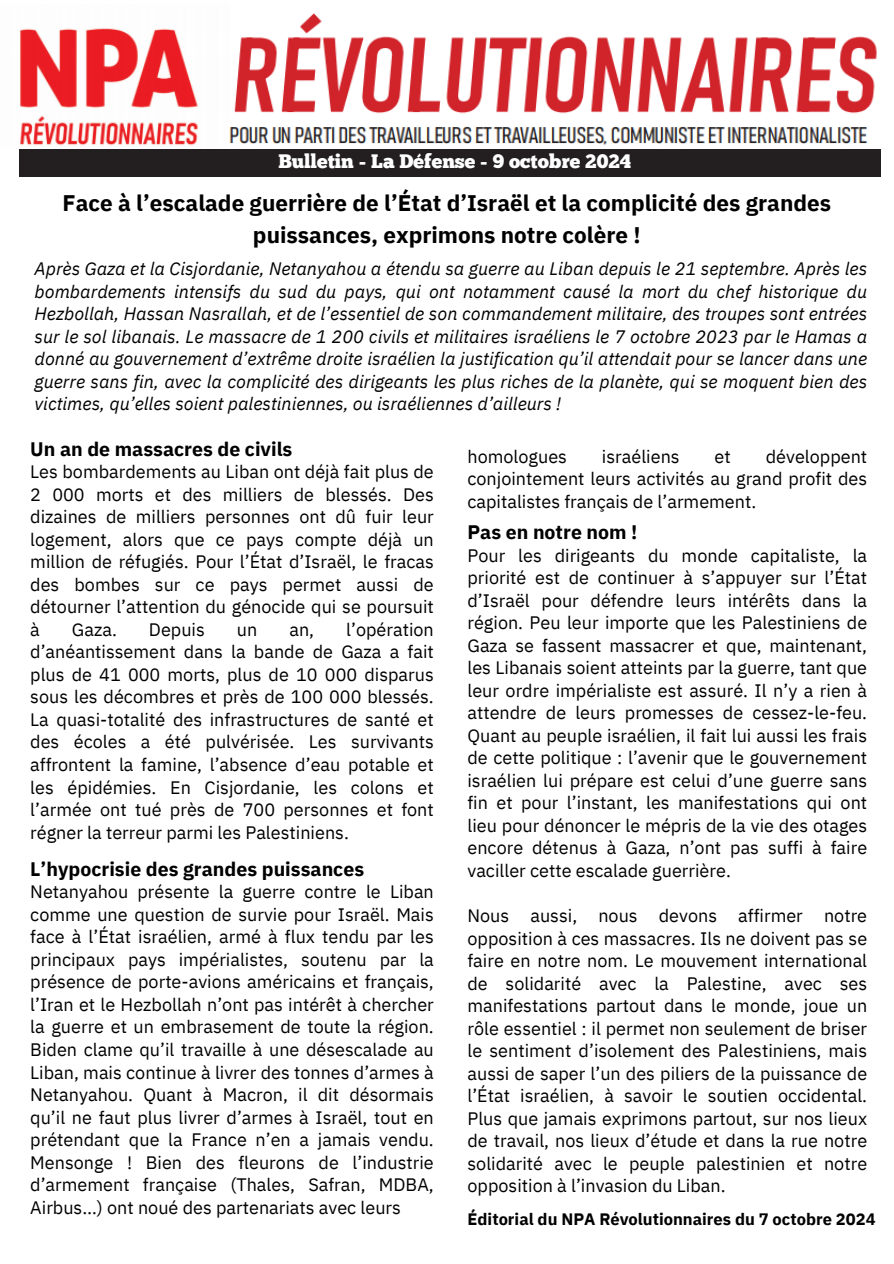
<style>
.page{position:relative;width:894px;height:1264px;background:#fff}
.page>*{position:absolute;margin:0;border:0;box-sizing:border-box;transform-origin:0 0}
.t1{font:700 22.5px/31.5px "IBM Plex Sans";color:#000;text-align:center}
.t2{font:700 19.5px "IBM Plex Sans";color:#000}
.t3{font:19.5px "Chunk Five";color:#fff}
.t4{font:18px/22.5px "IBM Plex Sans";color:#000;text-align:justify}
.t5{font:italic 18px/22.5px "IBM Plex Sans";color:#000;text-align:justify}
.t6{font:700 16.5px "IBM Plex Sans";color:#000}
</style>
<div class="page">
<img style="left:20px;top:13px;width:857px;height:133px">
<div style="left:19px;top:149px;width:861px;height:27px;background:#231f20"></div>
<p class="t3" style="left:278px;top:153px;width:354px">Bulletin - La Défense - 9 octobre 2024</p>
<h2 class="t1" style="left:63px;top:187px;width:769px">Face à l’escalade guerrière de l’État d’Israël et la complicité des grandes puissances, exprimons notre colère !</h2>
<h2 class="t5" style="left:35px;top:257px;width:833px">Après Gaza et la Cisjordanie, Netanyahou a étendu sa guerre au Liban depuis le 21 septembre. Après les bombardements intensifs du sud du pays, qui ont notamment causé la mort du chef historique du Hezbollah, Hassan Nasrallah, et de l’essentiel de son commandement militaire, des troupes sont entrées sur le sol libanais. Le massacre de 1 200 civils et militaires israéliens le 7 octobre 2023 par le Hamas a donné au gouvernement d’extrême droite israélien la justification qu’il attendait pour se lancer dans une guerre sans fin, avec la complicité des dirigeants les plus riches de la planète, qui se moquent bien des victimes, qu’elles soient palestiniennes, ou israéliennes d’ailleurs !</h2>
<p class="t2" style="left:30px;top:436px;width:263px">Un an de massacres de civils</p>
<p class="t4" style="left:30px;top:460px;width:405px">Les bombardements au Liban ont déjà fait plus de 2 000 morts et des milliers de blessés. Des dizaines de milliers personnes ont dû fuir leur logement, alors que ce pays compte déjà un million de réfugiés. Pour l’État d’Israël, le fracas des bombes sur ce pays permet aussi de détourner l’attention du génocide qui se poursuit à</p>
<p class="t4" style="left:30px;top:618px;width:405px;text-indent:316px">l’opération d’anéantissement dans la bande de Gaza a fait plus de 41 000 morts, plus de 10 000 disparus sous les décombres et près de 100 000 blessés.<br>La quasi-totalité des infrastructures de santé et des écoles a été pulvérisée. Les survivants affrontent la famine, l’absence d’eau potable et les épidémies. En Cisjordanie, les colons et l’armée ont tué près de 700 personnes et font régner la terreur parmi les Palestiniens.</p>
<p class="t4" style="left:72px;top:618px;width:46px">Gaza.</p>
<p class="t4" style="left:149px;top:618px;width:57px">Depuis</p>
<p class="t4" style="left:237px;top:618px;width:22px">un</p>
<p class="t4" style="left:289px;top:618px;width:26px">an,</p>
<h2 class="t2" style="left:30px;top:856px;width:335px">L’hypocrisie des grandes puissances</h2>
<h2 class="t4" style="left:30px;top:880px;width:405px">Netanyahou présente la guerre contre le Liban comme une question de survie pour Israël. Mais face à l’État israélien, armé à flux tendu par les principaux pays impérialistes, soutenu par la présence de porte-avions américains et français, l’Iran et le Hezbollah n’ont pas intérêt à chercher la guerre et un embrasement de toute la région.<br>Biden clame qu’il travaille à une désescalade au Liban, mais continue à livrer des tonnes d’armes à Netanyahou. Quant à Macron, il dit désormais qu’il ne faut plus livrer d’armes à Israël, tout en prétendant que la France n’en a jamais vendu.<br>Mensonge ! Bien des fleurons de l’industrie d’armement française (Thales, Safran, MDBA, Airbus…) ont noué des partenariats avec leurs</h2>
<h2 class="t4" style="left:467px;top:444px;width:401px;text-indent:298px">développent conjointement leurs activités au grand profit des capitalistes français de l’armement.</h2>
<h2 class="t4" style="left:467px;top:444px;width:101px">homologues</h2>
<h2 class="t4" style="left:601px;top:444px;width:79px">israéliens</h2>
<h2 class="t4" style="left:714px;top:444px;width:18px">et</h2>
<h2 class="t2" style="left:467px;top:519px;width:171px">Pas en notre nom !</h2>
<h2 class="t4" style="left:467px;top:544px;width:401px">Pour les dirigeants du monde capitaliste, la priorité est de continuer à s’appuyer sur l’État d’Israël pour défendre leurs intérêts dans la région. Peu leur importe que les Palestiniens de Gaza se fassent massacrer et que, maintenant, les Libanais soient atteints par la guerre, tant que leur ordre impérialiste est assuré. Il n’y a rien à attendre de leurs promesses de cessez-le-feu.<br>Quant au peuple israélien, il fait lui aussi les frais de cette politique : l’avenir que le gouvernement israélien lui prépare est celui d’une guerre sans fin et pour l’instant, les manifestations qui ont lieu pour dénoncer le mépris de la vie des otages encore détenus à Gaza, n’ont pas suffi à faire vaciller cette escalade guerrière.</h2>
<h2 class="t4" style="left:467px;top:904px;width:401px">Nous aussi, nous devons affirmer notre opposition à ces massacres. Ils ne doivent pas se faire en notre nom. Le mouvement international de solidarité avec la Palestine, avec ses manifestations partout dans le monde, joue un rôle essentiel : il permet non seulement de briser le sentiment d’isolement des Palestiniens, mais aussi de saper l’un des piliers de la puissance de l’État israélien, à savoir le soutien occidental.<br>Plus que jamais exprimons partout, sur nos lieux de travail, nos lieux d’étude et dans la rue notre solidarité avec le peuple palestinien et notre opposition à l’invasion du Liban.</h2>
<h2 class="t6" style="left:467px;top:1207px;width:409px">Éditorial du NPA Révolutionnaires du 7 octobre 2024</h2>
</div>
